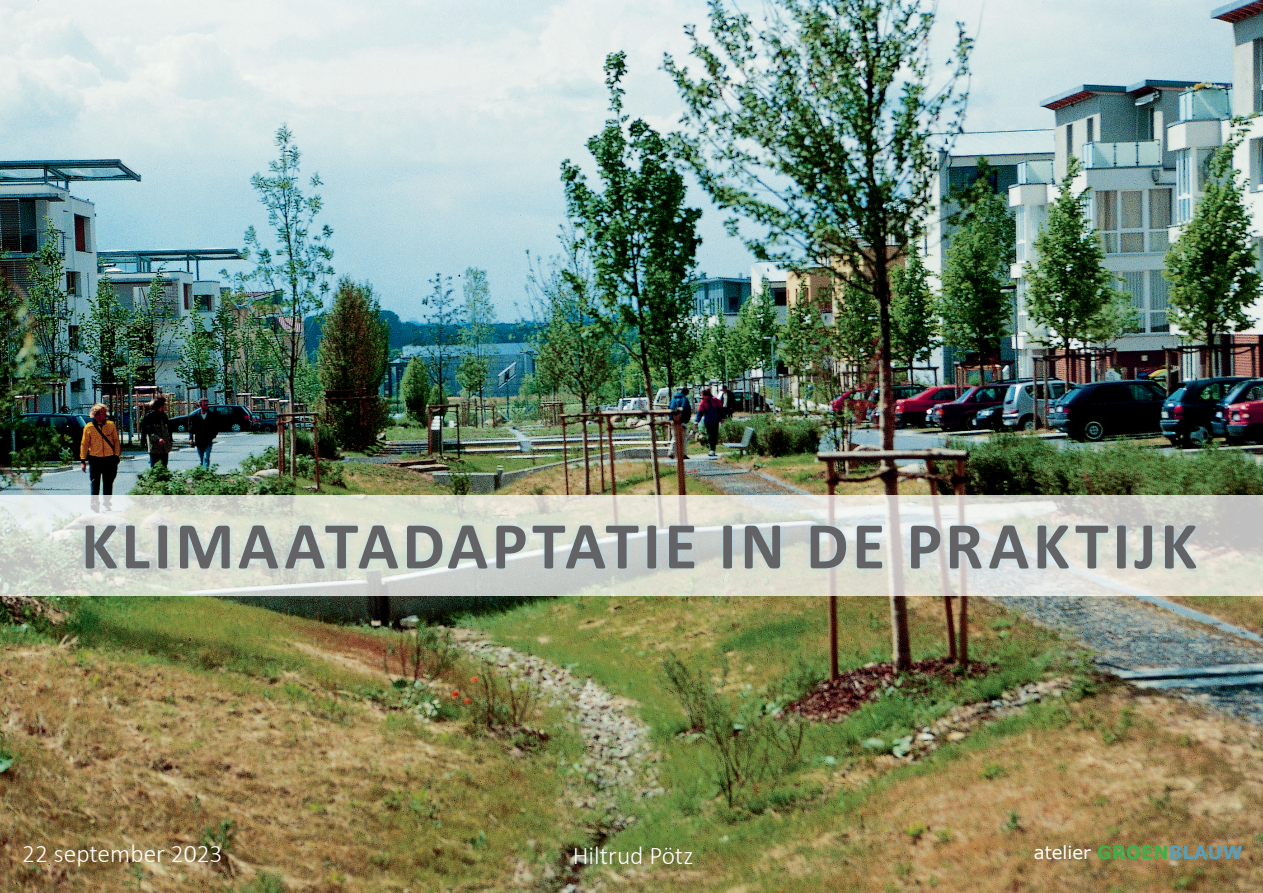
<style>
.page{position:relative;width:1263px;height:893px;background:#fff}
.page>*{position:absolute;margin:0;border:0;box-sizing:border-box;transform-origin:0 0}
.t1{font:700 67.5px "Calibri";letter-spacing:.055em;color:#636366}
.t2{font:300 25.5px "Calibri";color:#fff}
.t3{font:18px "Verdana";color:#fff}
.s1{font-weight:700;color:#40ae49}
.s2{font-weight:700;color:#579fbc}
</style>
<div class="page">
<img style="left:0;top:0;width:1263px;height:893px">
<svg style="left:0;top:495px;width:1263px;height:100px"></svg>
<div style="left:78px;top:518px;width:1124px;height:58px;background:#8dd7f7;opacity:.5"></div>
<p class="t1" style="left:81px;top:498px;width:1118px">KLIMAATADAPTATIE IN DE PRAKTIJK</p>
<p class="t2" style="left:22px;top:837px;width:202px">22 september 2023</p>
<p class="t2" style="left:573px;top:840px;width:122px">Hiltrud Pötz</p>
<p class="t3" style="left:1034px;top:841px;width:210px">atelier <span class="s1">GROEN</span><span class="s2">BLAUW</span></p>
</div>
